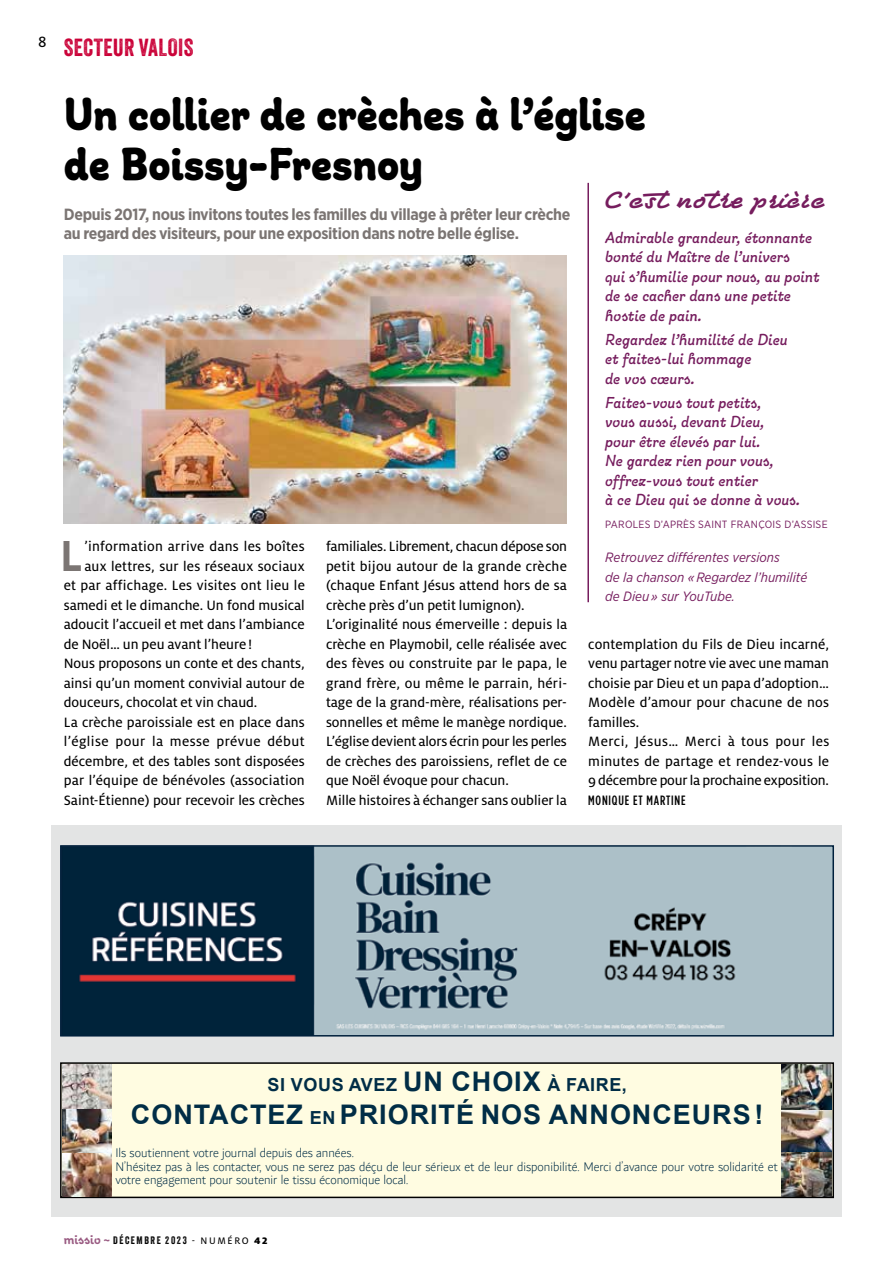
<style>
.page{position:relative;width:893px;height:1263px;background:#fff}
.page>*{position:absolute;margin:0;border:0;box-sizing:border-box;transform-origin:0 0}
.t1{font:700 48px/49.5px "Giulia Plain";color:#000;scale:.94 1}
.t2{font:300 45px/54px "Segoe UI";color:#000;text-align:center}
.t3{font:700 42.9px "Gotham Narrow";color:#7b7573;scale:.95 1}
.t4{font:700 27px "Arial";letter-spacing:.035em;color:#002d46}
.t5{font:900 25.5px "Duos Sharp Pro";letter-spacing:.04em;color:#761d5e;scale:.94 1}
.t6{font:24px "Veneer";letter-spacing:.02em;color:#ca0037}
.t7{font:700 18px "Arial";letter-spacing:.035em;color:#002d46}
.t8{font:italic 300 16.5px/19.5px "Giulia";color:#761d5e}
.t9{font:16.5px "Milo OT Text";color:#000}
.t10{font:700 16.2px/19.5px "Gotham Narrow";letter-spacing:-.02em;color:#7b7573}
.t11{font:15px/19.5px "Milo OT Text";color:#000}
.t12{font:15px "Milo OT Text";letter-spacing:.03em;color:#000}
.t13{font:300 13.5px/13.5px "Dubai";color:#002d46;scale:.94 1}
.t14{font:italic 13.5px/19.5px "Gotham Narrow";color:#761d5e}
.t15{font:500 13.5px "Gotham Condensed";letter-spacing:.06em;color:#000}
.t16{font:10.5px "Gotham Narrow";letter-spacing:.025em;color:#761d5e}
.t17{font:10.5px "Veneer";letter-spacing:.15em;color:#000}
.s1{font-size:27px}
.s2{font-size:18px}
.s3{font-family:"Giulia";font-size:13.5px;color:#9a5c83}
.s4{font-family:"Milo OT Text"}
.s5{font-family:"Milo OT";font-weight:900}
</style>
<div class="page">
<div style="left:51px;top:825px;width:791px;height:391px;background:#e3e4e4"></div>
<div style="left:61px;top:1063px;width:772px;height:134px;background:#fffce1"></div>
<div style="left:60px;top:1062px;width:774px;height:136px;border:2px solid #000"></div>
<img style="left:62px;top:1064px;width:50px;height:89px">
<img style="left:62px;top:1153px;width:50px;height:43px">
<img style="left:782px;top:1110px;width:50px;height:43px">
<img style="left:782px;top:1064px;width:50px;height:46px">
<img style="left:782px;top:1153px;width:50px;height:43px">
<img style="left:62px;top:1110px;width:50px;height:42px">
<img style="left:63px;top:848px;width:768px;height:185px">
<div style="left:60px;top:845px;width:774px;height:191px;border:2px solid #00203c"></div>
<hr style="left:587px;top:183px;width:2px;height:419px;background:#761d5e">
<img style="left:64px;top:255px;width:503px;height:268px">
<p class="t9" style="left:38px;top:33px;width:10px">8</p>
<h3 class="t6" style="left:64px;top:33px;width:131px">SECTEUR VALOIS</h3>
<h1 class="t1" style="left:64px;top:91px;width:621px">Un collier de crèches à l’église de Boissy-Fresnoy</h1>
<p class="t10" style="left:64px;top:204px;width:508px">Depuis 2017, nous invitons toutes les familles du village à prêter leur crèche au regard des visiteurs, pour une exposition dans notre belle église.</p>
<h3 class="t5" style="left:605px;top:184px;width:236px">C’estnotre prière</h3>
<p class="t8" style="left:605px;top:228px;width:216px">Admirable grandeur, étonnante bonté du Maître de l’univers<br>qui s’humilie pour nous, au point de se cacher dans une petite hostie de pain.</p>
<p class="t8" style="left:605px;top:330px;width:184px">Regardez l’humilité de Dieu et faites-lui hommage<br>de vos cœurs.</p>
<p class="t8" style="left:605px;top:392px;width:197px">Faites-vous tout petits,<br>vous aussi, devant Dieu,<br>pour être élevés par lui.<br>Ne gardez rien pour vous, offrez-vous tout entier<br>à ce Dieu qui se donne à vous.</p>
<p class="t16" style="left:605px;top:518px;width:224px">PAROLES D’APRÈS SAINT FRANÇOIS D’ASSISE</p>
<p class="t14" style="left:605px;top:547px;width:204px">Retrouvez différentes versions<br>de la chanson « Regardez l’humilité de Dieu » sur YouTube.</p>
<h3 class="t3" style="left:61px;top:528px;width:24px">L</h3>
<p class="t11" style="left:84px;top:537px;width:222px">’information arrive dans les boîtes</p>
<p class="t11" style="left:326px;top:537px;width:243px">familiales. Librement, chacun dépose son petit bijou autour de la grande crèche (chaque Enfant Jésus attend hors de sa crèche près d’un petit lumignon).<br>L’originalité nous émerveille : depuis la crèche en Playmobil, celle réalisée avec des fèves ou construite par le papa, le grand frère, ou même le parrain, héri&shy;tage de la grand-mère, réalisations per&shy;sonnelles et même le manège nordique.<br>L’église devient alors écrin pour les perles de crèches des paroissiens, reflet de ce que Noël évoque pour chacun.<br>Mille histoires à échanger sans oublier la</p>
<p class="t11" style="left:84px;top:556px;width:222px">aux lettres, sur les réseaux sociaux</p>
<p class="t11" style="left:64px;top:576px;width:243px">et par affichage. Les visites ont lieu le</p>
<p class="t11" style="left:64px;top:595px;width:242px">samedi et le dimanche. Un fond musical</p>
<p class="t11" style="left:64px;top:615px;width:242px">adoucit l’accueil et met dans l’ambiance</p>
<p class="t11" style="left:64px;top:634px;width:190px">de Noël… un peu avant l’heure !</p>
<p class="t11" style="left:64px;top:654px;width:242px">Nous proposons un conte et des chants,</p>
<p class="t11" style="left:64px;top:673px;width:242px">ainsi qu’un moment convivial autour de</p>
<p class="t11" style="left:64px;top:693px;width:195px">douceurs, chocolat et vin chaud.</p>
<p class="t11" style="left:64px;top:712px;width:243px">La crèche paroissiale est en place dans</p>
<p class="t12" style="left:64px;top:733px;width:242px">l’église pour la messe prévue début</p>
<p class="t11" style="left:64px;top:751px;width:243px">décembre, et des tables sont disposées</p>
<p class="t11" style="left:64px;top:771px;width:242px">par l’équipe de bénévoles (association</p>
<p class="t11" style="left:64px;top:790px;width:242px">Saint-Étienne) pour recevoir les crèches</p>
<h2 class="t2" style="left:220px;top:605px;width:454px">12108 - Journal Le Valois<br>Page 8</h2>
<p class="t11" style="left:588px;top:634px;width:243px">contemplation du Fils de Dieu incarné, venu partager notre vie avec une maman choisie par Dieu et un papa d’adoption… Modèle d’amour pour chacune de nos familles.<br>Merci, Jésus… Merci à tous pour les minutes de partage et rendez-vous le 9 décembre pour la prochaine exposition.</p>
<p class="t15" style="left:588px;top:792px;width:99px">MONIQUE ET MARTINE</p>
<p class="t7" style="left:268px;top:1071px;width:361px">SI VOUS AVEZ <span class="s1">UN CHOIX</span> À FAIRE,</p>
<h3 class="t4" style="left:131px;top:1095px;width:634px">CONTACTEZ <span class="s2">EN</span> PRIORITÉ NOS ANNONCEURS !</h3>
<p class="t13" style="left:115px;top:1146px;width:706px">Ils soutiennent votre journal depuis des années.<br>N’hésitez pas à les contacter, vous ne serez pas déçu de leur sérieux et de leur disponibilité. Merci d’avance pour votre solidarité et votre engagement pour soutenir le tissu économique local.</p>
<p class="t17" style="left:64px;top:1234px;width:205px"><span class="s3">missio ~</span> DÉCEMBRE 2023 <span class="s4">- NUMÉRO</span> <span class="s5">42</span></p>
</div>
